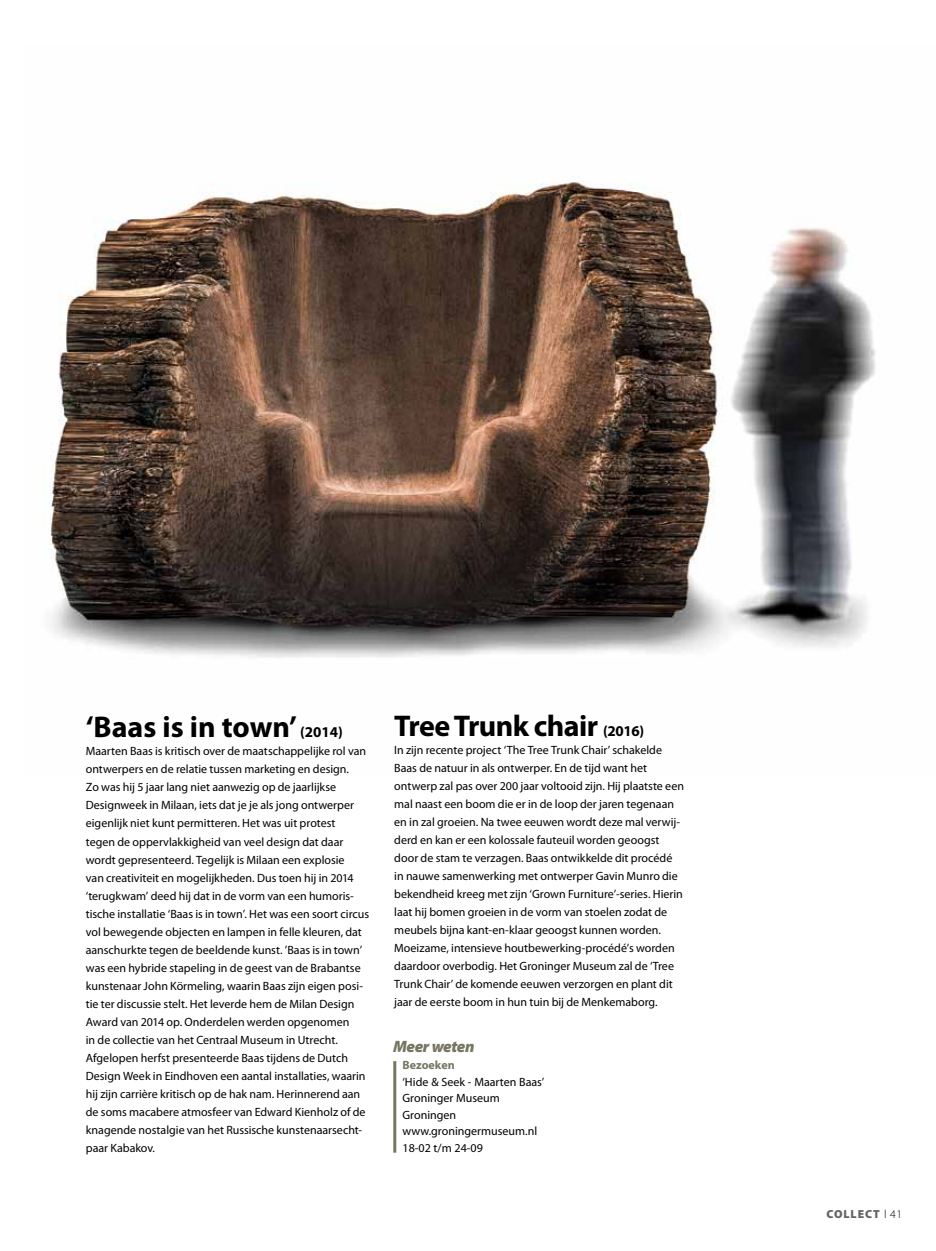
<style>
.page{position:relative;width:936px;height:1251px;background:#fff}
.page>*{position:absolute;margin:0;border:0;box-sizing:border-box;transform-origin:0 0}
.t1{font:700 30px "Myriad Pro";letter-spacing:-.015em;color:#000}
.t2{font:italic 900 16.5px "Myriad Pro";letter-spacing:-.03em;color:#767662}
.t3{font:12px/18px "Myriad Pro";color:#000}
.t4{font:700 12px "Myriad Pro";color:#767662}
.t5{font:900 11.7px "Myriad Pro";letter-spacing:.08em;color:#636466}
.s1{font-size:15px}
.s2{font-weight:300;color:#000}
</style>
<div class="page">
<img style="left:50px;top:181px;width:826px;height:477px">
<hr style="left:393px;top:1060px;width:3px;height:92px;background:#767662">
<h1 class="t1" style="left:86px;top:710px;width:258px">‘Baas is in town’ <span class="s1">(2014)</span></h1>
<p class="t3" style="left:86px;top:742px;width:285px">Maarten Baas is kritisch over de maatschappelijke rol van ontwerpers en de relatie tussen marketing en design.<br>Zo was hij 5 jaar lang niet aanwezig op de jaarlijkse Designweek in Milaan, iets dat je je als jong ontwerper eigenlijk niet kunt permitteren. Het was uit protest<br>tegen de oppervlakkigheid van veel design dat daar wordt gepresenteerd. Tegelijk is Milaan een explosie<br>van creativiteit en mogelijkheden. Dus toen hij in 2014 ‘terugkwam’ deed hij dat in de vorm van een humoris&shy;tische installatie ‘Baas is in town’. Het was een soort circus vol bewegende objecten en lampen in felle kleuren, dat aanschurkte tegen de beeldende kunst. ’Baas is in town’ was een hybride stapeling in de geest van de Brabantse kunstenaar John Körmeling, waarin Baas zijn eigen posi&shy;tie ter discussie stelt. Het leverde hem de Milan Design Award van 2014 op. Onderdelen werden opgenomen<br>in de collectie van het Centraal Museum in Utrecht.<br>Afgelopen herfst presenteerde Baas tijdens de Dutch Design Week in Eindhoven een aantal installaties, waarin hij zijn carrière kritisch op de hak nam. Herinnerend aan de soms macabere atmosfeer van Edward Kienholz of de knagende nostalgie van het Russische kunstenaarsecht&shy;paar Kabakov.</p>
<h1 class="t1" style="left:394px;top:709px;width:251px">Tree Trunk chair <span class="s1">(2016)</span></h1>
<p class="t3" style="left:394px;top:741px;width:291px">In zijn recente project ‘The Tree Trunk Chair’ schakelde Baas de natuur in als ontwerper. En de tijd want het ontwerp zal pas over 200 jaar voltooid zijn. Hij plaatste een mal naast een boom die er in de loop der jaren tegenaan en in zal groeien. Na twee eeuwen wordt deze mal verwij&shy;derd en kan er een kolossale fauteuil worden geoogst door de stam te verzagen. Baas ontwikkelde dit procédé in nauwe samenwerking met ontwerper Gavin Munro die bekendheid kreeg met zijn ‘Grown Furniture’-series. Hierin laat hij bomen groeien in de vorm van stoelen zodat de meubels bijna kant-en-klaar geoogst kunnen worden.<br>Moeizame, intensieve houtbewerking-procédé’s worden daardoor overbodig. Het Groninger Museum zal de ‘Tree Trunk Chair’ de komende eeuwen verzorgen en plant dit jaar de eerste boom in hun tuin bij de Menkemaborg.</p>
<h2 class="t2" style="left:393px;top:1036px;width:83px">Meer weten</h2>
<p class="t4" style="left:402px;top:1058px;width:54px">Bezoeken</p>
<p class="t3" style="left:402px;top:1073px;width:143px;line-height:16.5px">‘Hide &amp; Seek - Maarten Baas’<br>Groninger Museum<br>Groningen www.groningermuseum.nl<br>18-02 t/m 24-09</p>
<p class="t5" style="left:826px;top:1207px;width:77px">COLLECT <span class="s2">l 41</span></p>
</div>
